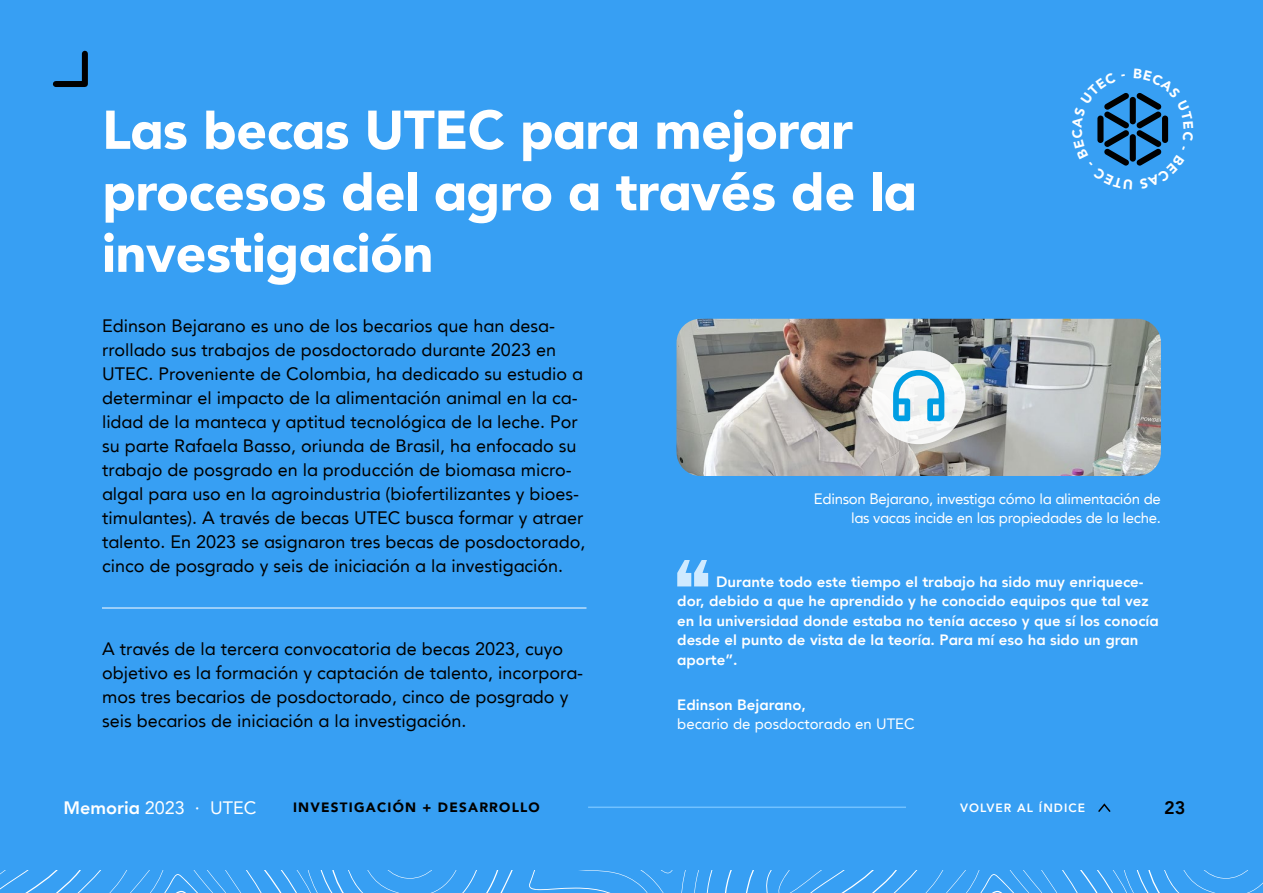
<style>
.page{position:relative;width:1263px;height:893px;background:#fff}
.page>*{position:absolute;margin:0;border:0;box-sizing:border-box;transform-origin:0 0}
.t1{font:900 54px/61.5px "UTE Ctxt";letter-spacing:-.01em;color:#fff}
.t2{font:18px/24px "UTE Ctxt Roman";color:#000}
.t3{font:18px "UTE Ctxt Roman";color:#fff}
.t4{font:800 18px "UTE Ctxt";color:#000}
.t5{font:800 15px/19.5px "UTE Ctxt";color:#fff}
.t6{font:15px/19.5px "UTE Ctxt Roman";letter-spacing:-.02em;color:#fff;text-align:right}
.t7{font:15px "UTE Ctxt Roman";color:#fff}
.t8{font:900 13.5px "UTE Ctxt";letter-spacing:.09em;color:#000}
.t9{font:800 12px "UTE Ctxt";letter-spacing:.09em;color:#fff}
.s1{font-family:"UTE Ctxt";font-weight:800}
</style>
<div class="page">
<div style="left:1px;top:1px;width:1262px;height:892px;background:#379ff3"></div>
<svg style="left:52px;top:50px;width:36px;height:37px"></svg>
<svg style="left:0;top:870px;width:1263px;height:23px"></svg>
<img style="left:676px;top:319px;width:485px;height:157px">
<div style="left:872px;top:351px;width:93px;height:93px;background:linear-gradient(to right,#f6f6f6,#f1f3f3);border-radius:50%"></div>
<svg style="left:893px;top:370px;width:51px;height:51px"></svg>
<svg style="left:1098px;top:803px;width:13px;height:9px"></svg>
<hr style="left:588px;top:806px;width:318px;height:2px;background:#71c1ff">
<svg style="left:677px;top:560px;width:31px;height:26px"></svg>
<hr style="left:102px;top:608px;width:484px;height:1px;background:#fff">
<svg style="left:1097px;top:93px;width:72px;height:73px"></svg>
<h1 class="t1" style="left:102px;top:100px;width:816px">Las becas UTEC para mejorar procesos del agro a través de la investigación</h1>
<p class="t2" style="left:102px;top:314px;width:485px">Edinson Bejarano es uno de los becarios que han desa&shy;rrollado sus trabajos de posdoctorado durante 2023 en UTEC. Proveniente de Colombia, ha dedicado su estudio a determinar el impacto de la alimentación animal en la ca&shy;lidad de la manteca y aptitud tecnológica de la leche. Por su parte Rafaela Basso, oriunda de Brasil, ha enfocado su trabajo de posgrado en la producción de biomasa micro&shy;algal para uso en la agroindustria (biofertilizantes y bioes&shy;timulantes). A través de becas UTEC busca formar y atraer talento. En 2023 se asignaron tres becas de posdoctorado, cinco de posgrado y seis de iniciación a la investigación.</p>
<p class="t6" style="left:814px;top:489px;width:349px">Edinson Bejarano, investiga cómo la alimentación de las vacas incide en las propiedades de la leche.</p>
<p class="t5" style="left:677px;top:572px;width:483px;text-indent:39px">Durante todo este tiempo el trabajo ha sido muy enriquece&shy;dor, debido a que he aprendido y he conocido equipos que tal vez en la universidad donde estaba no tenía acceso y que sí los conocía desde el punto de vista de la teoría. Para mí eso ha sido un gran aporte”.</p>
<p class="t5" style="left:677px;top:695px;width:130px">Edinson Bejarano,</p>
<p class="t7" style="left:677px;top:715px;width:239px">becario de posdoctorado en UTEC</p>
<p class="t2" style="left:102px;top:636px;width:483px">A través de la tercera convocatoria de becas 2023, cuyo objetivo es la formación y captación de talento, incorpora&shy;mos tres becarios de posdoctorado, cinco de posgrado y seis becarios de iniciación a la investigación.</p>
<p class="t3" style="left:63px;top:797px;width:194px"><span class="s1">Memoria</span> 2023 · UTEC</p>
<p class="t8" style="left:293px;top:799px;width:248px">INVESTIGACIÓN + DESARROLLO</p>
<p class="t9" style="left:960px;top:800px;width:127px">VOLVER AL ÍNDICE</p>
<p class="t4" style="left:1164px;top:797px;width:23px">23</p>
</div>
